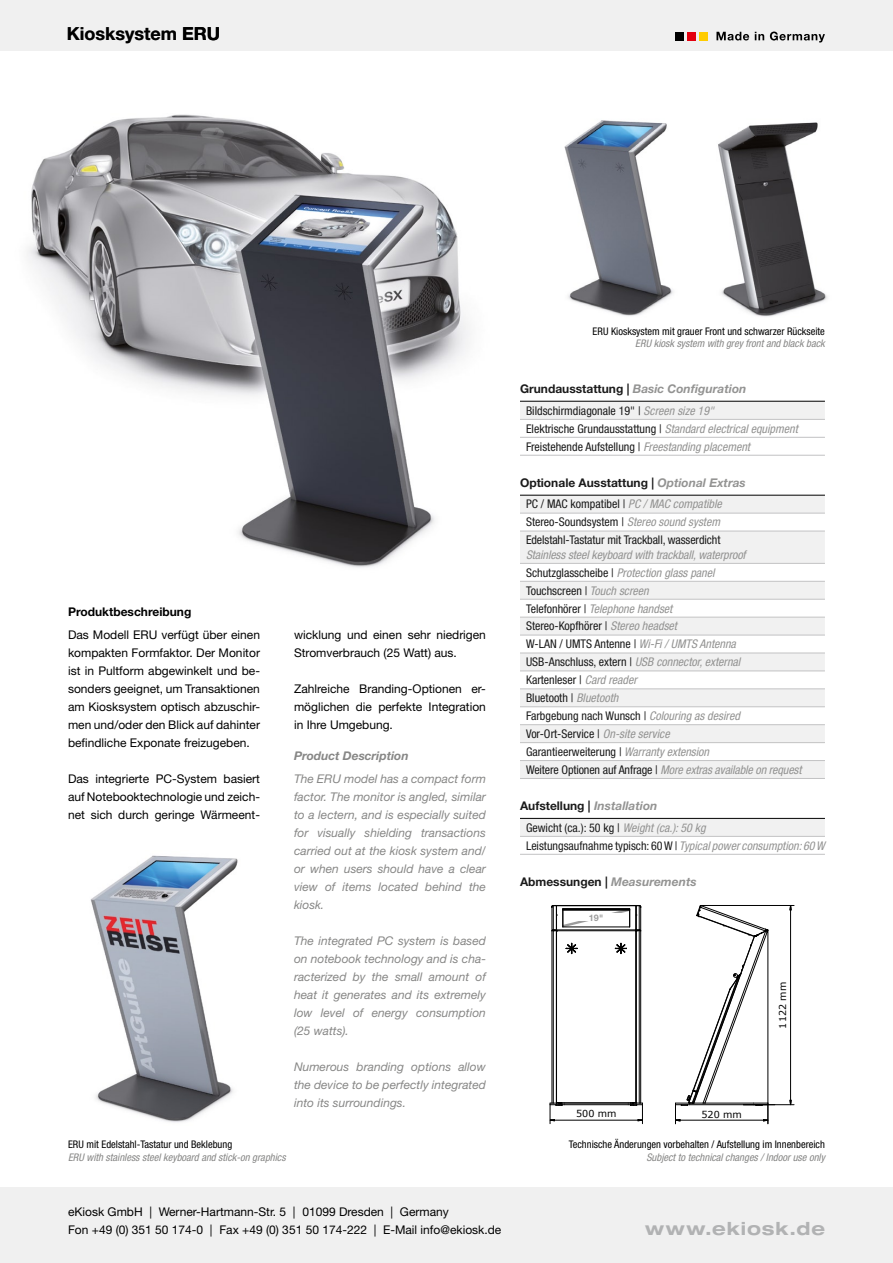
<style>
.page{position:relative;width:893px;height:1263px;background:#fff}
.page>*{position:absolute;margin:0;border:0;box-sizing:border-box;transform-origin:0 0}
.t1{font:700 18px "Helvetica Neue LT Std";color:#000}
.t2{font:700 expanded 18px "Helvetica Neue LT Std";letter-spacing:.055em;color:#b1b2b3}
.t3{font:12px/18px "Helvetica Neue LT Std";color:#000;text-align:justify}
.t4{font:italic 12px/18px "Helvetica Neue LT Std";color:#878786;text-align:justify}
.t5{font:italic condensed 12px/18px "Helvetica Neue LT Std";letter-spacing:-.005em;color:#878786}
.t6{font:condensed 12px/18px "Helvetica Neue LT Std";color:#000}
.t7{font:700 12px/21.8px "Helvetica Neue LT Std";color:#000}
.t8{font:italic 700 12px "Helvetica Neue LT Std";color:#878786}
.t9{font:condensed 10.5px "Helvetica Neue LT Std";color:#000}
.t10{font:italic condensed 10.5px "Helvetica Neue LT Std";color:#878786}
.t11{font:9.6px "Verdana";color:#000}
.t12{font:700 9px "Helvetica Neue LT Std";color:#9c9c9c}
.s1{font-weight:700;font-stretch:normal}
.s2{font-weight:700;font-style:italic;font-stretch:normal;color:#878786}
.s3{font-style:italic;color:#878786}
.s4{font-weight:400;font-stretch:condensed}
.s5{font-weight:400;font-style:italic;font-stretch:condensed;color:#878786}
.s6{font-style:normal;color:#000}
</style>
<div class="page">
<div style="left:0;top:0;width:893px;height:51px;background:#f0f0f0"></div>
<div style="left:0;top:1187px;width:893px;height:76px;background:#f0f0f0"></div>
<svg style="left:716px;top:32px;width:109px;height:11px"></svg>
<div style="left:675px;top:32px;width:9px;height:8px;background:#000"></div>
<div style="left:687px;top:32px;width:9px;height:8px;background:#e3000f"></div>
<div style="left:699px;top:32px;width:9px;height:8px;background:#fc0"></div>
<img style="left:27px;top:114px;width:504px;height:454px">
<img style="left:90px;top:855px;width:148px;height:268px">
<img style="left:564px;top:120px;width:109px;height:196px">
<img style="left:718px;top:122px;width:110px;height:195px">
<hr style="left:556px;top:1102px;width:80px;height:1px;background:#000">
<svg style="left:614px;top:943px;width:13px;height:11px"></svg>
<svg style="left:565px;top:943px;width:13px;height:11px"></svg>
<hr style="left:553px;top:931px;width:1px;height:172px;background:#000">
<hr style="left:552px;top:931px;width:1px;height:172px;background:#000">
<hr style="left:556px;top:931px;width:1px;height:172px;background:#000">
<hr style="left:564px;top:1104px;width:64px;height:1px;background:#000">
<hr style="left:564px;top:1103px;width:64px;height:1px;background:#000">
<hr style="left:639px;top:931px;width:1px;height:172px;background:#000">
<hr style="left:636px;top:931px;width:1px;height:172px;background:#000">
<hr style="left:640px;top:931px;width:1px;height:172px;background:#000">
<svg style="left:551px;top:905px;width:90px;height:26px"></svg>
<svg style="left:549px;top:1102px;width:15px;height:22px"></svg>
<svg style="left:628px;top:1102px;width:15px;height:22px"></svg>
<hr style="left:790px;top:905px;width:1px;height:200px;background:#000">
<hr style="left:743px;top:1104px;width:51px;height:1px;background:#000">
<hr style="left:701px;top:905px;width:93px;height:1px;background:#000">
<svg style="left:789px;top:1099px;width:3px;height:6px"></svg>
<hr style="left:550px;top:1120px;width:92px;height:1px;background:#000">
<svg style="left:675px;top:905px;width:94px;height:219px"></svg>
<div style="left:570px;top:914px;width:56px;height:7px;background:#fff"></div>
<svg style="left:520px;top:402px;width:305px;height:434px"></svg>
<svg style="left:520px;top:420px;width:305px;height:111px"></svg>
<svg style="left:520px;top:532px;width:305px;height:246px;fill:#f1f1f1"></svg>
<svg style="left:520px;top:564px;width:305px;height:160px"></svg>
<hr style="left:520px;top:419px;width:305px;height:1px;background:#bcbcbd">
<hr style="left:520px;top:437px;width:305px;height:1px;background:#bcbcbd">
<hr style="left:520px;top:455px;width:305px;height:1px;background:#bcbcbd">
<hr style="left:520px;top:513px;width:305px;height:1px;background:#bcbcbd">
<hr style="left:520px;top:531px;width:305px;height:1px;background:#bcbcbd">
<hr style="left:520px;top:563px;width:305px;height:1px;background:#bcbcbd">
<hr style="left:520px;top:581px;width:305px;height:1px;background:#bcbcbd">
<hr style="left:520px;top:599px;width:305px;height:1px;background:#bcbcbd">
<hr style="left:520px;top:617px;width:305px;height:1px;background:#bcbcbd">
<hr style="left:520px;top:635px;width:305px;height:1px;background:#bcbcbd">
<hr style="left:520px;top:653px;width:305px;height:1px;background:#bcbcbd">
<hr style="left:520px;top:670px;width:305px;height:1px;background:#bcbcbd">
<hr style="left:520px;top:688px;width:305px;height:1px;background:#bcbcbd">
<hr style="left:520px;top:706px;width:305px;height:1px;background:#bcbcbd">
<hr style="left:520px;top:724px;width:305px;height:1px;background:#bcbcbd">
<hr style="left:520px;top:742px;width:305px;height:1px;background:#bcbcbd">
<hr style="left:520px;top:760px;width:305px;height:1px;background:#bcbcbd">
<hr style="left:520px;top:778px;width:305px;height:1px;background:#bcbcbd">
<hr style="left:520px;top:836px;width:305px;height:1px;background:#bcbcbd">
<hr style="left:520px;top:854px;width:305px;height:1px;background:#bcbcbd">
<hr style="left:520px;top:495px;width:305px;height:1px;background:#000">
<hr style="left:520px;top:818px;width:305px;height:1px;background:#000">
<hr style="left:520px;top:401px;width:305px;height:1px;background:#000">
<h1 class="t1" style="left:67px;top:23px;width:155px">Kiosksystem ERU</h1>
<p class="t7" style="left:68px;top:601px;width:125px">Produktbeschreibung</p>
<p class="t3" style="left:68px;top:625px;width:193px">Das Modell ERU verfügt über einen kompakten Formfaktor. Der Monitor ist in Pultform abgewinkelt und be&shy;sonders geeignet, um Transaktionen am Kiosksystem optisch abzuschir&shy;men und/oder den Blick auf dahinter befindliche Exponate freizugeben.</p>
<p class="t3" style="left:68px;top:769px;width:193px">Das integrierte PC-System basiert auf Notebooktechnologie und zeich&shy;net sich durch geringe Wärmeent-</p>
<p class="t3" style="left:294px;top:625px;width:193px">wicklung und einen sehr niedrigen<br>Stromverbrauch (25 Watt) aus.</p>
<p class="t3" style="left:294px;top:679px;width:193px">Zahlreiche Branding-Optionen er&shy;möglichen die perfekte Integration in Ihre Umgebung.</p>
<p class="t8" style="left:294px;top:748px;width:116px">Product Description</p>
<p class="t4" style="left:294px;top:769px;width:193px">The ERU model has a compact form factor. The monitor is angled, similar to a lectern, and is especially suited for visually shielding transactions carried out at the kiosk system and/ or when users should have a clear view of items located behind the kiosk.</p>
<p class="t4" style="left:294px;top:931px;width:193px">The integrated PC system is based on notebook technology and is cha&shy;racterized by the small amount of heat it generates and its extremely low level of energy consumption (25 watts).</p>
<p class="t4" style="left:294px;top:1057px;width:193px">Numerous branding options allow the device to be perfectly integrated into its surroundings.</p>
<p class="t9" style="left:68px;top:1138px;width:166px">ERU mit Edelstahl-Tastatur und Beklebung</p>
<p class="t10" style="left:68px;top:1151px;width:219px">ERU with stainless steel keyboard and stick-on graphics</p>
<p class="t3" style="left:68px;top:1203px;width:435px">eKiosk GmbH | Werner-Hartmann-Str. 5 | 01099 Dresden | Germany<br>Fon +49 (0) 351 50 174-0 | Fax +49 (0) 351 50 174-222 | E-Mail info@ekiosk.de</p>
<p class="t9" style="left:592px;top:325px;width:234px">ERU Kiosksystem mit grauer Front und schwarzer Rückseite</p>
<p class="t10" style="left:635px;top:337px;width:191px">ERU kiosk system with grey front and black back</p>
<p class="t6" style="left:526px;top:377px;width:222px;line-height:21.9px;text-indent:-6px"><span class="s1">Grundausstattung |</span> <span class="s2">Basic Configuration<br></span>Bildschirmdiagonale 19" | <span class="s3">Screen size 19"</span></p>
<p class="t6" style="left:526px;top:419px;width:273px">Elektrische Grundausstattung | <span class="s3">Standard electrical equipment<br></span>Freistehende Aufstellung | <span class="s3">Freestanding placement</span></p>
<p class="t7" style="left:526px;top:471px;width:221px;text-indent:-6px">Optionale Ausstattung | <span class="s3">Optional Extras<br></span><span class="s4">PC / MAC kompatibel |</span> <span class="s5">PC / MAC compatible</span></p>
<p class="t6" style="left:526px;top:513px;width:196px">Stereo-Soundsystem | <span class="s3">Stereo sound system<br></span>Edelstahl-Tastatur mit Trackball, wasserdicht</p>
<p class="t5" style="left:526px;top:546px;width:277px">Stainless steel keyboard with trackball, waterproof <span class="s6">Schutzglasscheibe |</span> Protection glass panel<br><span class="s6">Touchscreen |</span> Touch screen<br><span class="s6">Telefonhörer |</span> Telephone handset<br><span class="s6">Stereo-Kopfhörer |</span> Stereo headset<br><span class="s6">W-LAN / UMTS Antenne |</span> Wi-Fi / UMTS Antenna <span class="s6">USB-Anschluss, extern |</span> USB connector, external<br><span class="s6">Kartenleser |</span> Card reader<br><span class="s6">Bluetooth |</span> Bluetooth<br><span class="s6">Farbgebung nach Wunsch |</span> Colouring as desired <span class="s6">Vor-Ort-Service |</span> On-site service<br><span class="s6">Garantieerweiterung |</span> Warranty extension<br><span class="s6">Weitere Optionen auf Anfrage |</span> More extras available on request</p>
<p class="t6" style="left:526px;top:795px;width:181px;line-height:21.8px;text-indent:-6px"><span class="s1">Aufstellung |</span> <span class="s2">Installation<br></span>Gewicht (ca.): 50 kg | <span class="s3">Weight (ca.): 50 kg</span></p>
<p class="t6" style="left:526px;top:836px;width:300px">Leistungsaufnahme typisch: 60 W | <span class="s3">Typical power consumption: 60W</span></p>
<p class="t7" style="left:520px;top:870px;width:178px">Abmessungen | <span class="s3">Measurements</span></p>
<p class="t11" style="left:576px;top:808px;width:42px">500 mm</p>
<p class="t12" style="left:589px;top:912px;width:16px">19"</p>
<p class="t11" style="left:576px;top:1107px;width:42px">500 mm</p>
<p class="t11" style="left:701px;top:1107px;width:42px">520 mm</p>
<p class="t11" style="left:776px;top:1028px;width:48px;rotate:-90deg">1122 mm</p>
<p class="t9" style="left:569px;top:1138px;width:258px">Technische Änderungen vorbehalten / Aufstellung im Innenbereich</p>
<p class="t10" style="left:646px;top:1151px;width:180px">Subject to technical changes / Indoor use only</p>
<h1 class="t2" style="left:645px;top:1217px;width:181px">www.ekiosk.de</h1>
</div>
